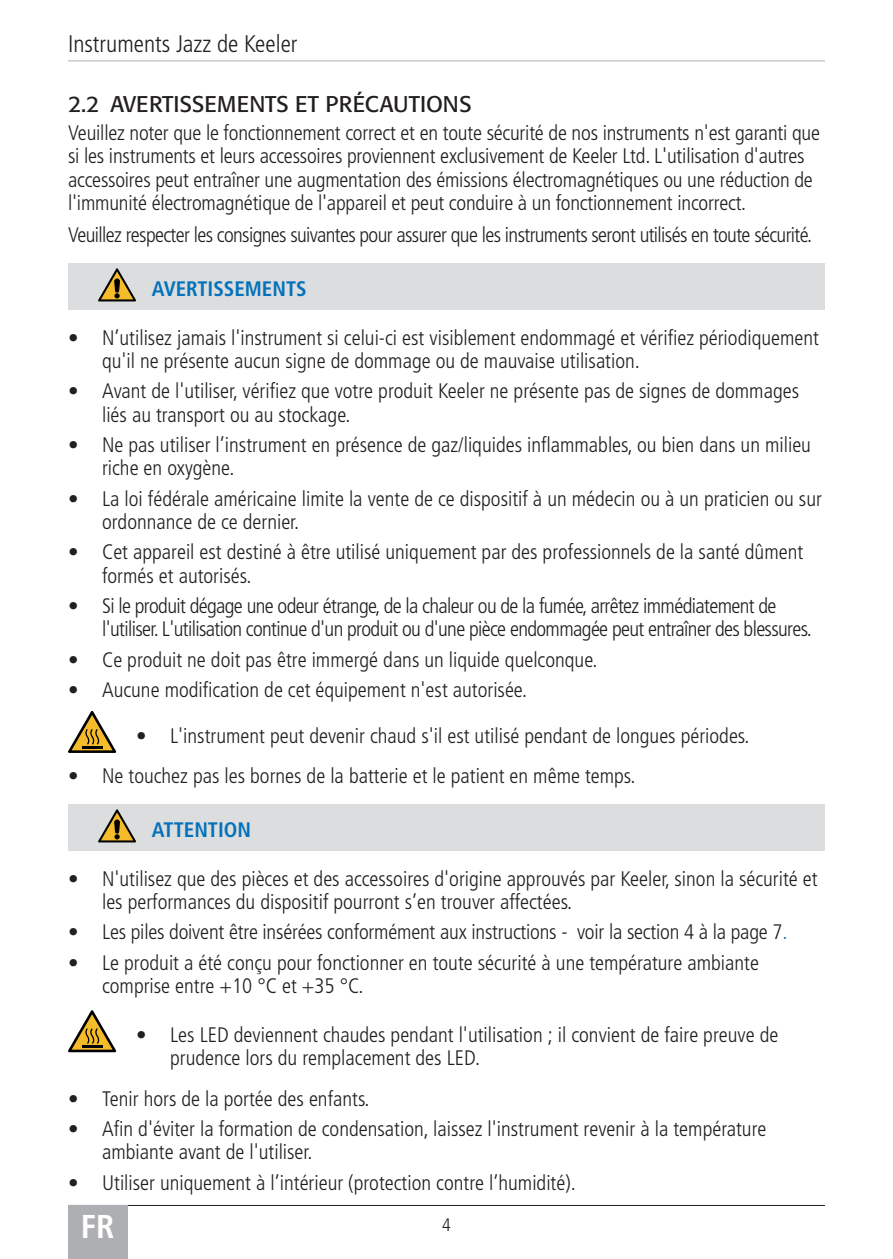
<style>
.page{position:relative;width:893px;height:1259px;background:#fff}
.page>*{position:absolute;margin:0;border:0;box-sizing:border-box;transform-origin:0 0}
.t1{font:700 condensed 33px "Frutiger LT Pro";color:#fff}
.t2{font:300 condensed 24px "Frutiger LT Pro";color:#231f20}
.t3{font:22.5px "Formata BQ";color:#231f20}
.t4{font:300 condensed 21px/23.4px "Frutiger LT Pro";color:#231f20}
.t5{font:300 condensed 21px/23.4px "Frutiger LT Pro";letter-spacing:-.03em;color:#231f20}
.t6{font:700 condensed 21px "Frutiger LT Pro";color:#0372bb}
.t7{font:300 condensed 18px "Frutiger LT Pro";color:#231f20}
.s1{color:#0776bd}
</style>
<div class="page">
<hr style="left:68px;top:1205px;width:757px;height:1px;background:#231f20">
<div style="left:68px;top:1205px;width:60px;height:54px;background:#aeafb3"></div>
<hr style="left:68px;top:60px;width:757px;height:1px;background:#aeafb3">
<div style="left:68px;top:263px;width:757px;height:47px;background:#dcdddf"></div>
<div style="left:68px;top:804px;width:757px;height:46px;background:#dcdddf"></div>
<svg style="left:98px;top:268px;width:38px;height:33px"></svg>
<svg style="left:68px;top:711px;width:48px;height:42px"></svg>
<svg style="left:98px;top:809px;width:38px;height:33px"></svg>
<svg style="left:68px;top:1010px;width:48px;height:42px"></svg>
<p class="t2" style="left:68px;top:30px;width:231px">Instruments Jazz de Keeler</p>
<p class="t3" style="left:68px;top:90px;width:405px">2.2 AVERTISSEMENTS ET PRÉCAUTIONS</p>
<p class="t4" style="left:68px;top:121px;width:753px">Veuillez noter que le fonctionnement correct et en toute sécurité de nos instruments n'est garanti que si les instruments et leurs accessoires proviennent exclusivement de Keeler Ltd. L'utilisation d'autres accessoires peut entraîner une augmentation des émissions électromagnétiques ou une réduction de l'immunité électromagnétique de l'appareil et peut conduire à un fonctionnement incorrect.</p>
<p class="t5" style="left:68px;top:223px;width:746px">Veuillez respecter les consignes suivantes pour assurer que les instruments seront utilisés en toute sécurité.</p>
<p class="t6" style="left:152px;top:276px;width:156px">AVERTISSEMENTS</p>
<p class="t4" style="left:102px;top:326px;width:718px;text-indent:-34px">• N’utilisez jamais l'instrument si celui-ci est visiblement endommagé et vérifiez périodiquement qu'il ne présente aucun signe de dommage ou de mauvaise utilisation.</p>
<p class="t4" style="left:102px;top:380px;width:698px;text-indent:-34px">• Avant de l'utiliser, vérifiez que votre produit Keeler ne présente pas de signes de dommages liés au transport ou au stockage.</p>
<p class="t4" style="left:102px;top:433px;width:710px;text-indent:-34px">• Ne pas utiliser l’instrument en présence de gaz/liquides inflammables, ou bien dans un milieu riche en oxygène.</p>
<p class="t4" style="left:102px;top:487px;width:721px;text-indent:-34px">• La loi fédérale américaine limite la vente de ce dispositif à un médecin ou à un praticien ou sur ordonnance de ce dernier.</p>
<p class="t4" style="left:102px;top:540px;width:703px;text-indent:-34px">• Cet appareil est destiné à être utilisé uniquement par des professionnels de la santé dûment formés et autorisés.</p>
<p class="t5" style="left:102px;top:594px;width:711px;text-indent:-34px">• Si le produit dégage une odeur étrange, de la chaleur ou de la fumée, arrêtez immédiatement de l'utiliser. L'utilisation continue d'un produit ou d'une pièce endommagée peut entraîner des blessures.</p>
<p class="t4" style="left:68px;top:648px;width:531px">• Ce produit ne doit pas être immergé dans un liquide quelconque.</p>
<p class="t4" style="left:68px;top:678px;width:461px">• Aucune modification de cet équipement n'est autorisée.</p>
<p class="t4" style="left:136px;top:724px;width:615px">• L'instrument peut devenir chaud s'il est utilisé pendant de longues périodes.</p>
<p class="t4" style="left:68px;top:764px;width:569px">• Ne touchez pas les bornes de la batterie et le patient en même temps.</p>
<p class="t6" style="left:152px;top:817px;width:101px">ATTENTION</p>
<p class="t4" style="left:102px;top:867px;width:717px;text-indent:-34px">• N'utilisez que des pièces et des accessoires d'origine approuvés par Keeler, sinon la sécurité et les performances du dispositif pourront s’en trouver affectées.</p>
<p class="t4" style="left:68px;top:920px;width:721px">• Les piles doivent être insérées conformément aux instructions - voir la section 4 à la page 7<span class="s1">.</span></p>
<p class="t4" style="left:102px;top:951px;width:658px;text-indent:-34px">• Le produit a été conçu pour fonctionner en toute sécurité à une température ambiante comprise entre +10 °C et +35 °C.</p>
<p class="t4" style="left:170px;top:1023px;width:610px;text-indent:-34px">• Les LED deviennent chaudes pendant l'utilisation ; il convient de faire preuve de prudence lors du remplacement des LED.</p>
<p class="t4" style="left:68px;top:1087px;width:303px">• Tenir hors de la portée des enfants.</p>
<p class="t4" style="left:102px;top:1117px;width:666px;text-indent:-34px">• Afin d'éviter la formation de condensation, laissez l'instrument revenir à la température ambiante avant de l'utiliser.</p>
<p class="t4" style="left:68px;top:1170px;width:509px">• Utiliser uniquement à l’intérieur (protection contre l’humidité).</p>
<h1 class="t1" style="left:81px;top:1207px;width:35px">FR</h1>
<p class="t7" style="left:442px;top:1214px;width:10px">4</p>
</div>
